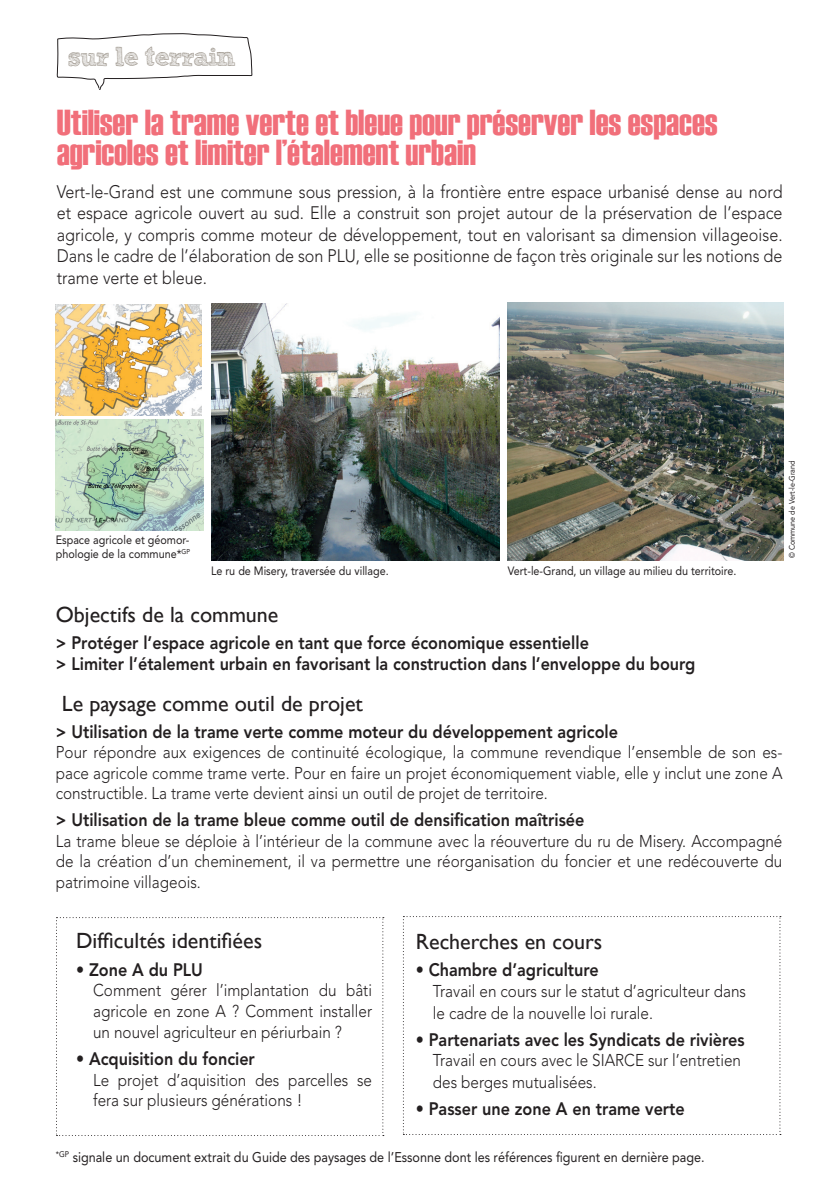
<style>
.page{position:relative;width:836px;height:1192px;background:#fff}
.page>*{position:absolute;margin:0;border:0;box-sizing:border-box;transform-origin:0 0}
.t1{font:36px/30px "Haettenschweiler";color:#f16f7a}
.t2{font:26px "Caue";color:#a09990}
.t3{font:22px "Gill Sans";color:#231f20}
.t4{font:800 18px/21.6px "Avenir";color:#231f20;scale:.9 1}
.t5{font:300 18px/21.6px "Avenir";color:#231f20;text-align:justify;scale:.9 1}
.t6{font:300 17px/20.4px "Avenir";color:#231f20;text-align:justify;scale:.9 1}
.t7{font:14px "Avenir";color:#231f20;scale:.9 1}
.t8{font:12px/14.4px "Avenir";color:#231f20;scale:.9 1}
.t9{font:8px "Avenir";color:#231f20;scale:.9 1}
</style>
<div class="page">
<svg style="left:56px;top:917px;width:328px;height:219px"></svg>
<svg style="left:403px;top:916px;width:378px;height:219px"></svg>
<svg style="left:56px;top:33px;width:197px;height:57px"></svg>
<img style="left:211px;top:303px;width:289px;height:257px">
<img style="left:508px;top:302px;width:275px;height:258px">
<img style="left:56px;top:419px;width:147px;height:111px">
<img style="left:56px;top:304px;width:146px;height:111px">
<h2 class="t2" style="left:69px;top:46px;width:169px">Sur le terrain</h2>
<h1 class="t1" style="left:57px;top:106px;width:662px">Utiliser la trame verte et bleue pour préserver les espaces agricoles et limiter l’étalement urbain</h1>
<p class="t5" style="left:57px;top:181px;width:808px">Vert-le-Grand est une commune sous pression, à la frontière entre espace urbanisé dense au nord et espace agricole ouvert au sud. Elle a construit son projet autour de la préservation de l’espace agricole, y compris comme moteur de développement, tout en valorisant sa dimension villageoise.<br>Dans le cadre de l’élaboration de son PLU, elle se positionne de façon très originale sur les notions de trame verte et bleue.</p>
<p class="t8" style="left:56px;top:532px;width:151px">Espace agricole et géomor&shy;phologie de la commune*<sup>GP</sup></p>
<p class="t8" style="left:211px;top:564px;width:199px">Le ru de Misery, traversée du village.</p>
<p class="t8" style="left:508px;top:563px;width:256px">Vert-le-Grand, un village au milieu du territoire.</p>
<p class="t9" style="left:787px;top:558px;width:110px;rotate:-90deg">© Commune de Vert-le-Grand</p>
<p class="t3" style="left:56px;top:601px;width:224px">Objectifs de la commune</p>
<p class="t4" style="left:56px;top:632px;width:712px">&gt; Protéger l’espace agricole en tant que force économique essentielle<br>&gt; Limiter l’étalement urbain en favorisant la construction dans l’enveloppe du bourg</p>
<p class="t3" style="left:62px;top:690px;width:302px">Le paysage comme outil de projet</p>
<p class="t4" style="left:56px;top:721px;width:626px">&gt; Utilisation de la trame verte comme moteur du développement agricole</p>
<p class="t6" style="left:56px;top:742px;width:809px">Pour répondre aux exigences de continuité écologique, la commune revendique l’ensemble de son es&shy;pace agricole comme trame verte. Pour en faire un projet économiquement viable, elle y inclut une zone A constructible. La trame verte devient ainsi un outil de projet de territoire.</p>
<p class="t4" style="left:56px;top:809px;width:589px">&gt; Utilisation de la trame bleue comme outil de densification maîtrisée</p>
<p class="t6" style="left:56px;top:830px;width:809px">La trame bleue se déploie à l’intérieur de la commune avec la réouverture du ru de Misery. Accompagné de la création d’un cheminement, il va permettre une réorganisation du foncier et une redécouverte du patrimoine villageois.</p>
<p class="t3" style="left:76px;top:928px;width:187px">Difficultés identifiées</p>
<p class="t4" style="left:76px;top:958px;width:142px">• Zone A du PLU</p>
<p class="t6" style="left:93px;top:979px;width:311px;line-height:21px">Comment gérer l’implantation du bâti agricole en zone A ? Comment installer un nouvel agriculteur en périurbain ?</p>
<p class="t4" style="left:76px;top:1048px;width:200px">• Acquisition du foncier</p>
<p class="t6" style="left:93px;top:1069px;width:311px">Le projet d’aquisition des parcelles se fera sur plusieurs générations !</p>
<p class="t3" style="left:416px;top:929px;width:188px">Recherches en cours</p>
<p class="t4" style="left:416px;top:959px;width:205px">• Chambre d’agriculture</p>
<p class="t6" style="left:433px;top:980px;width:349px;line-height:21.6px">Travail en cours sur le statut d’agriculteur dans le cadre de la nouvelle loi rurale.</p>
<p class="t4" style="left:416px;top:1028px;width:367px">• Partenariats avec les Syndicats de rivières</p>
<p class="t6" style="left:433px;top:1049px;width:344px;line-height:21.6px">Travail en cours avec le SIARCE sur l’entretien des berges mutualisées.</p>
<p class="t4" style="left:416px;top:1098px;width:300px">• Passer une zone A en trame verte</p>
<p class="t7" style="left:56px;top:1149px;width:722px"><sup>*GP</sup> signale un document extrait du Guide des paysages de l’Essonne dont les références figurent en dernière page.</p>
</div>
